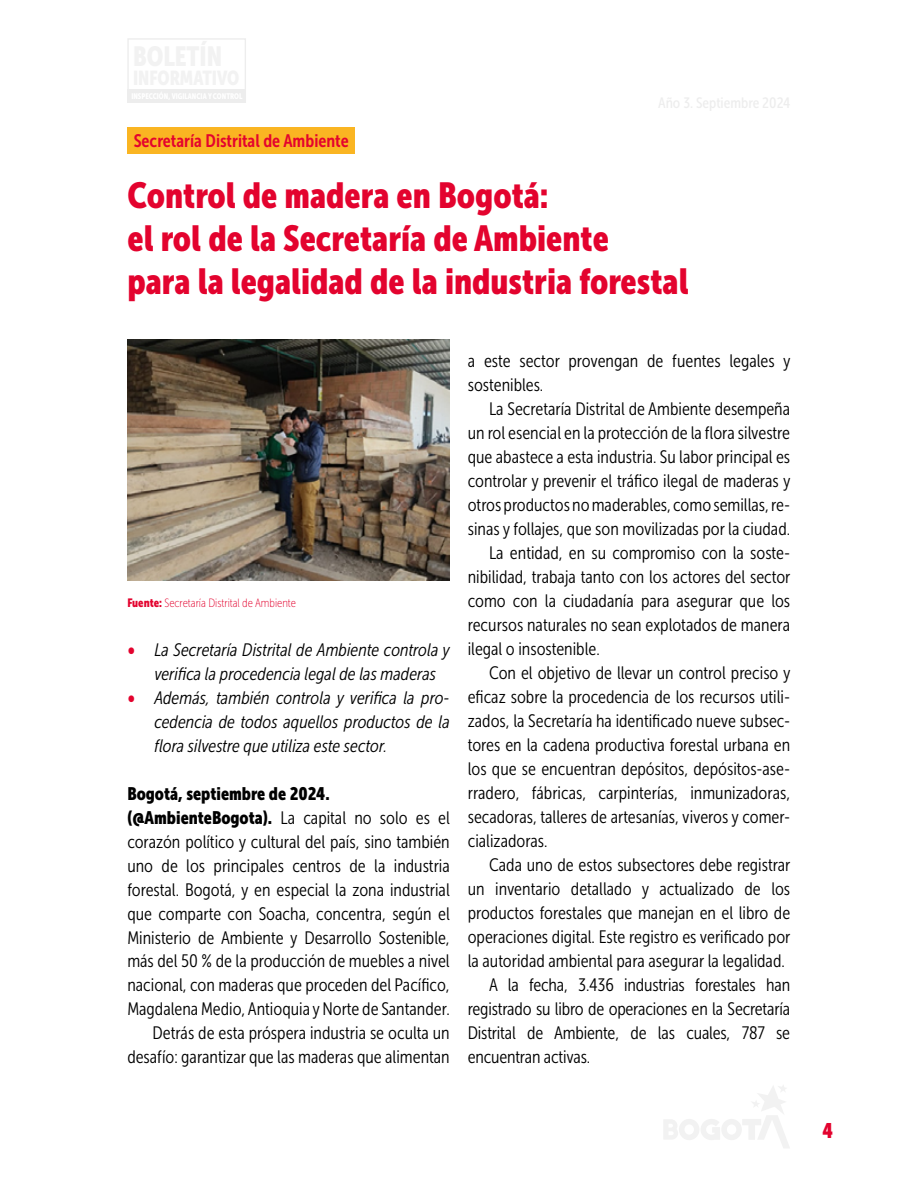
<style>
.page{position:relative;width:918px;height:1188px;background:#fff}
.page>*{position:absolute;margin:0;border:0;box-sizing:border-box;transform-origin:0 0}
.t1{font:36px/43.2px "Museo Sans Cond 900";color:#e3032e}
.t2{font:21px "Museo Sans Cond 900";color:#e3032e}
.t3{font:18px/24px "Museo Sans Cond 300";color:#000;text-align:right}
.t4{font:italic 18px/24px "Museo Sans Cond 300";color:#000}
.t5{font:18px "Museo Sans Cond 700";color:#e4032e}
.t6{font:18px "Museo Sans Cond 900";color:#000}
.t7{font:12px "Museo Sans Cond 100";color:#e3032e}
.s1{font-family:"Museo Sans Cond 900"}
.s2{font-family:"Museo Sans Cond 900";font-style:normal;color:#e3032e}
</style>
<div class="page">
<svg style="left:664px;top:1085px;width:126px;height:63px"></svg>
<div style="left:127px;top:38px;width:119px;height:65px;border:1px solid #ededed"></div>
<div style="left:128px;top:89px;width:118px;height:14px;background:#ededed"></div>
<div style="left:127px;top:128px;width:228px;height:26px;background:#fab522"></div>
<img style="left:128px;top:339px;width:322px;height:242px">
<p class="t5" style="left:134px;top:131px;width:217px">Secretaría Distrital de Ambiente</p>
<h1 class="t1" style="left:128px;top:173px;width:563px">Control de madera en Bogotá:<br>el rol de la Secretaría de Ambiente<br>para la legalidad de la industria forestal</h1>
<p class="t7" style="left:127px;top:597px;width:170px"><span class="s1">Fuente:</span> Secretaría Distrital de Ambiente</p>
<p class="t4" style="left:154px;top:638px;width:297px;text-indent:-27px"><span class="s2">•</span> La Secretaría Distrital de Ambiente controla y verifica la procedencia legal de las maderas</p>
<p class="t4" style="left:154px;top:686px;width:297px;text-align:justify;text-indent:-27px"><span class="s2">•</span> Además, también controla y verifica la pro&shy;cedencia de todos aquellos productos de la flora silvestre que utiliza este sector.</p>
<p class="t6" style="left:127px;top:783px;width:204px">Bogotá, septiembre de 2024.</p>
<p class="t3" style="left:127px;top:806px;width:324px"><span class="s1">(@AmbienteBogota).</span> La capital no solo es el corazón político y cultural del país, sino también uno de los principales centros de la industria forestal. Bogotá, y en especial la zona industrial que comparte con Soacha, concentra, según el Ministerio de Ambiente y Desarrollo Sostenible, más del 50 % de la producción de muebles a nivel nacional, con maderas que proceden del Pacífico, Magdalena Medio, Antioquia y Norte de Santander.<br>Detrás de esta próspera industria se oculta un desafío: garantizar que las maderas que alimentan</p>
<p class="t3" style="left:468px;top:349px;width:324px;text-align:left">a este sector provengan de fuentes legales y sostenibles.</p>
<p class="t3" style="left:489px;top:397px;width:303px">La Secretaría Distrital de Ambiente desempeña</p>
<p class="t3" style="left:468px;top:421px;width:324px">un rol esencial en la protección de la flora silvestre</p>
<p class="t3" style="left:468px;top:445px;width:324px">que abastece a esta industria. Su labor principal es</p>
<p class="t3" style="left:468px;top:469px;width:324px">controlar y prevenir el tráfico ilegal de maderas y</p>
<p class="t3" style="left:468px;top:493px;width:324px">otros productos no maderables, como semillas, re-</p>
<p class="t3" style="left:468px;top:517px;width:324px">sinas y follajes, que son movilizadas por la ciudad.</p>
<p class="t3" style="left:489px;top:541px;width:303px">La entidad, en su compromiso con la soste-</p>
<p class="t3" style="left:468px;top:565px;width:324px">nibilidad, trabaja tanto con los actores del sector</p>
<p class="t3" style="left:468px;top:589px;width:324px">como con la ciudadanía para asegurar que los</p>
<p class="t3" style="left:468px;top:613px;width:324px">recursos naturales no sean explotados de manera</p>
<p class="t3" style="left:468px;top:637px;width:133px">ilegal o insostenible.</p>
<p class="t3" style="left:489px;top:661px;width:303px">Con el objetivo de llevar un control preciso y</p>
<p class="t3" style="left:468px;top:685px;width:324px">eficaz sobre la procedencia de los recursos utili-</p>
<p class="t3" style="left:468px;top:709px;width:324px">zados, la Secretaría ha identificado nueve subsec-</p>
<p class="t3" style="left:468px;top:733px;width:324px">tores en la cadena productiva forestal urbana en</p>
<p class="t3" style="left:468px;top:757px;width:324px">los que se encuentran depósitos, depósitos-ase-</p>
<p class="t3" style="left:468px;top:781px;width:324px">rradero, fábricas, carpinterías, inmunizadoras,</p>
<p class="t3" style="left:468px;top:805px;width:324px">secadoras, talleres de artesanías, viveros y comer-</p>
<p class="t3" style="left:468px;top:829px;width:81px">cializadoras.</p>
<p class="t3" style="left:489px;top:853px;width:303px">Cada uno de estos subsectores debe registrar</p>
<p class="t3" style="left:468px;top:877px;width:324px">un inventario detallado y actualizado de los</p>
<p class="t3" style="left:468px;top:901px;width:324px">productos forestales que manejan en el libro de</p>
<p class="t3" style="left:468px;top:925px;width:324px">operaciones digital. Este registro es verificado por</p>
<p class="t3" style="left:468px;top:949px;width:319px">la autoridad ambiental para asegurar la legalidad.</p>
<p class="t3" style="left:489px;top:973px;width:303px">A la fecha, 3.436 industrias forestales han</p>
<p class="t3" style="left:468px;top:997px;width:324px">registrado su libro de operaciones en la Secretaría</p>
<p class="t3" style="left:468px;top:1021px;width:324px">Distrital de Ambiente, de las cuales, 787 se</p>
<p class="t3" style="left:468px;top:1045px;width:124px">encuentran activas.</p>
<p class="t2" style="left:822px;top:1119px;width:12px">4</p>
</div>
